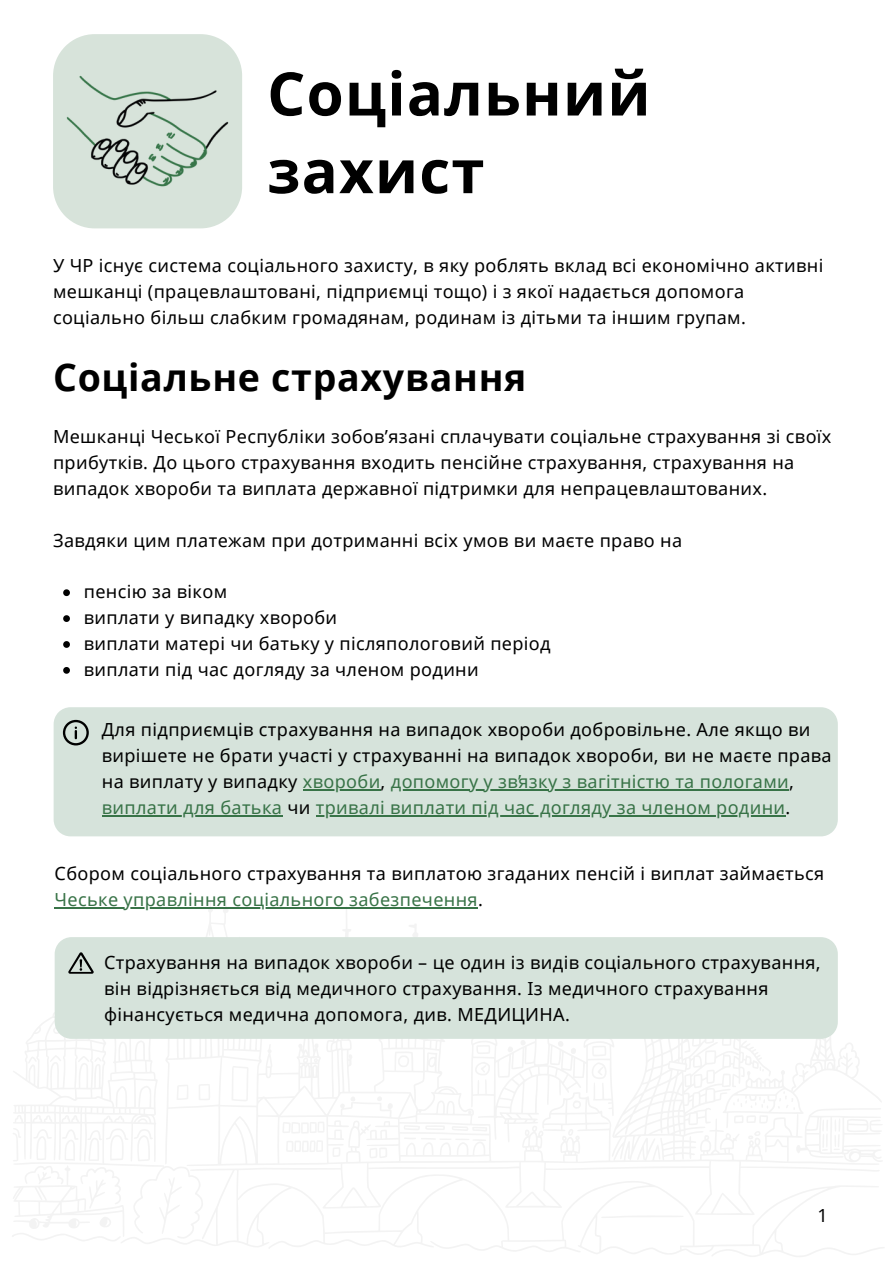
<style>
.page{position:relative;width:894px;height:1264px;background:#fff}
.page>*{position:absolute;margin:0;border:0;box-sizing:border-box;transform-origin:0 0}
.t1{font:700 60px/77.7px "Noto Sans";letter-spacing:.02em;color:#000}
.t2{font:700 37.5px "Noto Sans";letter-spacing:.02em;color:#000}
.t3{font:18px/25.8px "Noto Sans";letter-spacing:.02em;color:#000}
.t4{font:18px "Noto Sans";letter-spacing:.02em;color:#387347}
.s1{color:#387347}
.s2{color:#000}
</style>
<div class="page">
<svg style="left:53px;top:34px;width:189px;height:194px"></svg>
<img style="left:61px;top:44px;width:173px;height:174px">
<svg style="left:63px;top:589px;width:7px;height:7px"></svg>
<svg style="left:63px;top:615px;width:7px;height:7px"></svg>
<svg style="left:63px;top:641px;width:7px;height:7px"></svg>
<svg style="left:63px;top:667px;width:7px;height:6px"></svg>
<div style="left:54px;top:707px;width:783px;height:129px;background:#d6e3db"></div>
<svg style="left:63px;top:720px;width:26px;height:25px"></svg>
<hr style="left:303px;top:789px;width:77px;height:1px;background:#387347">
<hr style="left:391px;top:789px;width:397px;height:1px;background:#387347">
<hr style="left:102px;top:815px;width:180px;height:1px;background:#387347">
<hr style="left:316px;top:815px;width:469px;height:1px;background:#387347">
<svg style="left:12px;top:901px;width:872px;height:356px"></svg>
<hr style="left:55px;top:907px;width:423px;height:1px;background:#387347">
<div style="left:55px;top:937px;width:782px;height:101px;background:#d6e3db"></div>
<svg style="left:68px;top:952px;width:26px;height:21px"></svg>
<p class="t1" style="left:267px;top:53px;width:385px">Соціальний захист</p>
<h1 class="t3" style="left:53px;top:252px;width:771px">У ЧР існує система соціального захисту, в яку роблять вклад всі економічно активні мешканці (працевлаштовані, підприємці тощо) і з якої надається допомога соціально більш слабким громадянам, родинам із дітьми та іншим групам.</h1>
<p class="t2" style="left:53px;top:351px;width:475px">Соціальне страхування</p>
<h2 class="t3" style="left:53px;top:423px;width:779px">Мешканці Чеської Республіки зобов’язані сплачувати соціальне страхування зі своїх прибутків. До цього страхування входить пенсійне страхування, страхування на випадок хвороби та виплата державної підтримки для непрацевлаштованих.</h2>
<p class="t3" style="left:53px;top:526px;width:630px">Завдяки цим платежам при дотриманні всіх умов ви маєте право на</p>
<p class="t3" style="left:84px;top:578px;width:145px">пенсію за віком</p>
<p class="t3" style="left:84px;top:604px;width:255px">виплати у випадку хвороби</p>
<p class="t3" style="left:84px;top:630px;width:468px">виплати матері чи батьку у післяпологовий період</p>
<p class="t3" style="left:84px;top:656px;width:396px">виплати під час догляду за членом родини</p>
<p class="t3" style="left:102px;top:716px;width:731px">Для підприємців страхування на випадок хвороби добровільне. Але якщо ви вирішете не брати участі у страхуванні на випадок хвороби, ви не маєте права на виплату у випадку <span class="s1">хвороби</span>, <span class="s1">допомогу у звʼязку з вагітністю та пологами</span>,</p>
<p class="t4" style="left:102px;top:794px;width:689px">виплати для батька <span class="s2">чи</span> тривалі виплати під час догляду за членом родини<span class="s2">.</span></p>
<p class="t3" style="left:55px;top:860px;width:770px">Сбором соціального страхування та виплатою згаданих пенсій і виплат займається</p>
<p class="t4" style="left:55px;top:886px;width:429px">Чеське управління соціального забезпечення<span class="s2">.</span></p>
<p class="t3" style="left:104px;top:949px;width:718px">Страхування на випадок хвороби – це один із видів соціального страхування, він відрізняється від медичного страхування. Із медичного страхування фінансується медична допомога, див. МЕДИЦИНА.</p>
<p class="t3" style="left:817px;top:1202px;width:12px">1</p>
</div>
